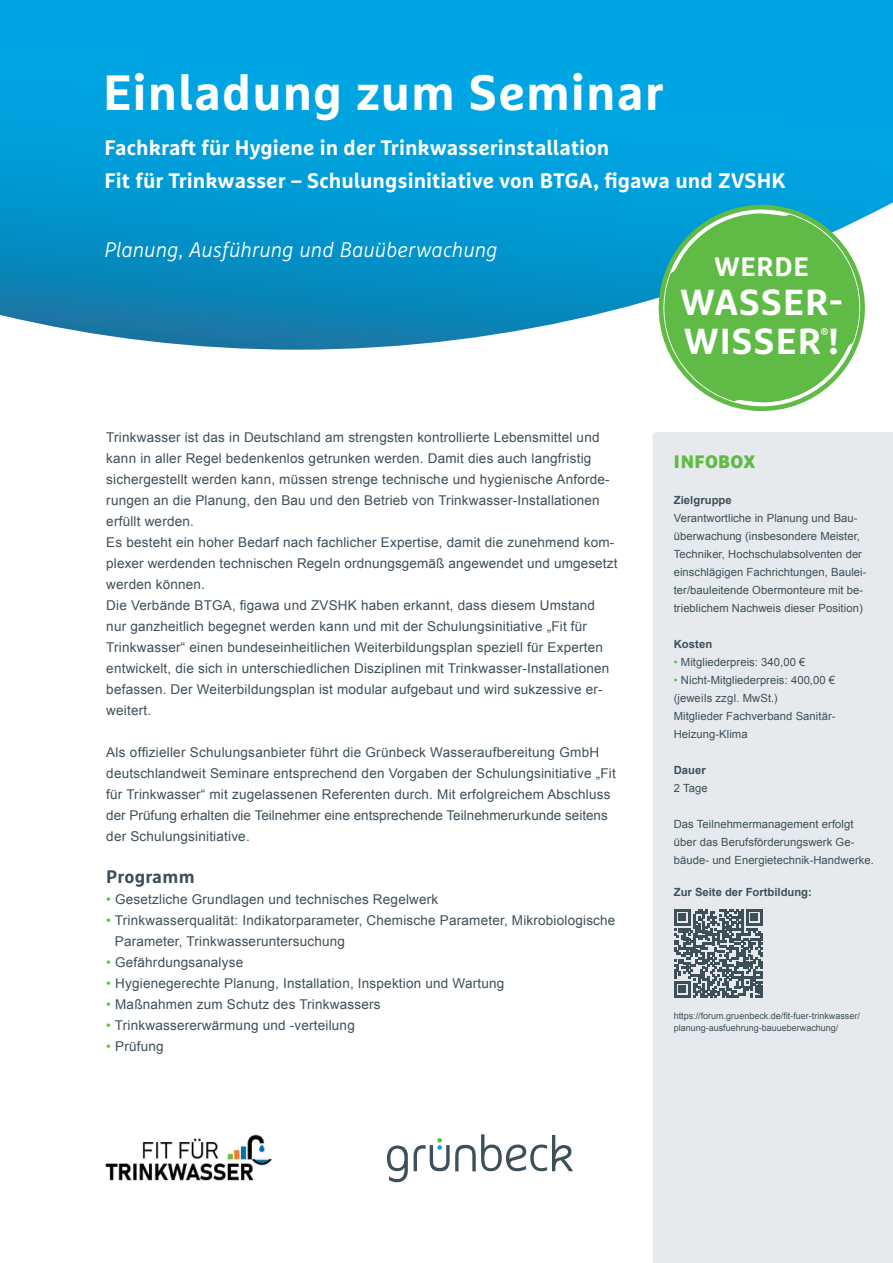
<style>
.page{position:relative;width:893px;height:1263px;background:#fff}
.page>*{position:absolute;margin:0;border:0;box-sizing:border-box;transform-origin:0 0}
.t1{font:700 49.5px "Marselis Pro";letter-spacing:.02em;color:#fff}
.t2{font:700 36.3px/38.8px "Marselis Pro";letter-spacing:.03em;color:#fff}
.t3{font:700 26.55px "Marselis Pro";letter-spacing:.03em;color:#fff}
.t4{font:700 21px/33px "Marselis Pro";color:#fff}
.t5{font:italic 300 21px "Marselis Pro";letter-spacing:.01em;color:#fff}
.t6{font:700 18px "Marselis Pro";letter-spacing:.015em;color:#3d4f59}
.t7{font:900 18px "Marselis Pro";letter-spacing:.025em;color:#60bb46}
.t8{font:13.5px/21px "Arial";letter-spacing:.015em;color:#3d4f59}
.t9{font:11.25px/18px "Arial";letter-spacing:.005em;color:#3d4f59}
.t10{font:700 11.25px "Arial";letter-spacing:.005em;color:#3d4f59}
.t11{font:700 11.25px "Marselis Pro";color:#fff}
.t12{font:9px/11.2px "Arial";color:#3d4f59}
.s1{color:#60bb46}
</style>
<div class="page">
<svg style="left:0;top:0;width:893px;height:350px;background:#0ea0d7"></svg>
<div style="left:652px;top:432px;width:241px;height:831px;background:#e6eaed"></div>
<svg style="left:674px;top:909px;width:89px;height:89px;background:#78858d"></svg>
<svg style="left:387px;top:1134px;width:186px;height:48px"></svg>
<img style="left:105px;top:1134px;width:167px;height:47px">
<svg style="left:657px;top:203px;width:210px;height:209px"></svg>
<h1 class="t1" style="left:103px;top:62px;width:562px">Einladung zum Seminar</h1>
<h3 class="t4" style="left:104px;top:131px;width:683px">Fachkraft für Hygiene in der Trinkwasserinstallation<br>Fit für Trinkwasser – Schulungsinitiative von BTGA, figawa und ZVSHK</h3>
<h3 class="t5" style="left:104px;top:237px;width:395px">Planung, Ausführung und Bauüberwachung</h3>
<p class="t8" style="left:106px;top:427px;width:513px">Trinkwasser ist das in Deutschland am strengsten kontrollierte Lebensmittel und kann in aller Regel bedenkenlos getrunken werden. Damit dies auch langfristig sichergestellt werden kann, müssen strenge technische und hygienische Anforde&shy;rungen an die Planung, den Bau und den Betrieb von Trinkwasser-Installationen erfüllt werden.<br>Es besteht ein hoher Bedarf nach fachlicher Expertise, damit die zunehmend kom&shy;plexer werdenden technischen Regeln ordnungsgemäß angewendet und umgesetzt werden können.<br>Die Verbände BTGA, figawa und ZVSHK haben erkannt, dass diesem Umstand nur ganzheitlich begegnet werden kann und mit der Schulungsinitiative „Fit für Trinkwasser“ einen bundeseinheitlichen Weiterbildungsplan speziell für Experten entwickelt, die sich in unterschiedlichen Disziplinen mit Trinkwasser-Installationen befassen. Der Weiterbildungsplan ist modular aufgebaut und wird sukzessive er&shy;weitert.</p>
<p class="t8" style="left:106px;top:742px;width:511px">Als offizieller Schulungsanbieter führt die Grünbeck Wasseraufbereitung GmbH deutschlandweit Seminare entsprechend den Vorgaben der Schulungsinitiative „Fit für Trinkwasser“ mit zugelassenen Referenten durch. Mit erfolgreichem Abschluss der Prüfung erhalten die Teilnehmer eine entsprechende Teilnehmerurkunde seitens der Schulungsinitiative.</p>
<h3 class="t6" style="left:106px;top:865px;width:90px">Programm</h3>
<p class="t8" style="left:106px;top:889px;width:334px"><span class="s1">•</span> Gesetzliche Grundlagen und technisches Regelwerk</p>
<p class="t8" style="left:115px;top:910px;width:502px;text-indent:-9px"><span class="s1">•</span> Trinkwasserqualität: Indikatorparameter, Chemische Parameter, Mikrobiologische<br>Parameter, Trinkwasseruntersuchung</p>
<p class="t8" style="left:106px;top:952px;width:138px"><span class="s1">•</span> Gefährdungsanalyse</p>
<p class="t8" style="left:106px;top:973px;width:399px"><span class="s1">•</span> Hygienegerechte Planung, Installation, Inspektion und Wartung</p>
<p class="t8" style="left:106px;top:994px;width:276px"><span class="s1">•</span> Maßnahmen zum Schutz des Trinkwassers</p>
<p class="t8" style="left:106px;top:1015px;width:250px"><span class="s1">•</span> Trinkwassererwärmung und -verteilung</p>
<p class="t8" style="left:106px;top:1036px;width:59px"><span class="s1">•</span> Prüfung</p>
<h3 class="t3" style="left:714px;top:250px;width:96px">WERDE</h3>
<h2 class="t2" style="left:681px;top:282px;width:164px">WASSER-<br>WISSER !</h2>
<p class="t11" style="left:821px;top:325px;width:9px">®</p>
<h3 class="t7" style="left:674px;top:450px;width:83px">INFOBOX</h3>
<p class="t10" style="left:674px;top:493px;width:60px">Zielgruppe</p>
<p class="t9" style="left:674px;top:509px;width:194px">Verantwortliche in Planung und Bau&shy;überwachung (insbesondere Meister, Techniker, Hochschulabsolventen der einschlägigen Fachrichtungen, Baulei&shy;ter/bauleitende Obermonteure mit be&shy;trieblichem Nachweis dieser Position)</p>
<p class="t10" style="left:674px;top:637px;width:40px">Kosten</p>
<p class="t9" style="left:674px;top:653px;width:133px"><span class="s1">•</span> Mitgliederpreis: 340,00 €</p>
<p class="t9" style="left:674px;top:671px;width:163px"><span class="s1">•</span> Nicht-Mitgliederpreis: 400,00 € (jeweils zzgl. MwSt.)<br>Mitglieder Fachverband Sanitär-<br>Heizung-Klima</p>
<p class="t10" style="left:674px;top:763px;width:34px">Dauer</p>
<p class="t9" style="left:674px;top:779px;width:35px">2 Tage</p>
<p class="t9" style="left:674px;top:815px;width:202px">Das Teilnehmermanagement erfolgt über das Berufsförderungswerk Ge&shy;bäude- und Energietechnik-Handwerke.</p>
<p class="t10" style="left:674px;top:884px;width:140px">Zur Seite der Fortbildung:</p>
<p class="t12" style="left:674px;top:1010px;width:188px">https://forum.gruenbeck.de/fit-fuer-trinkwasser/ planung-ausfuehrung-bauueberwachung/</p>
</div>
